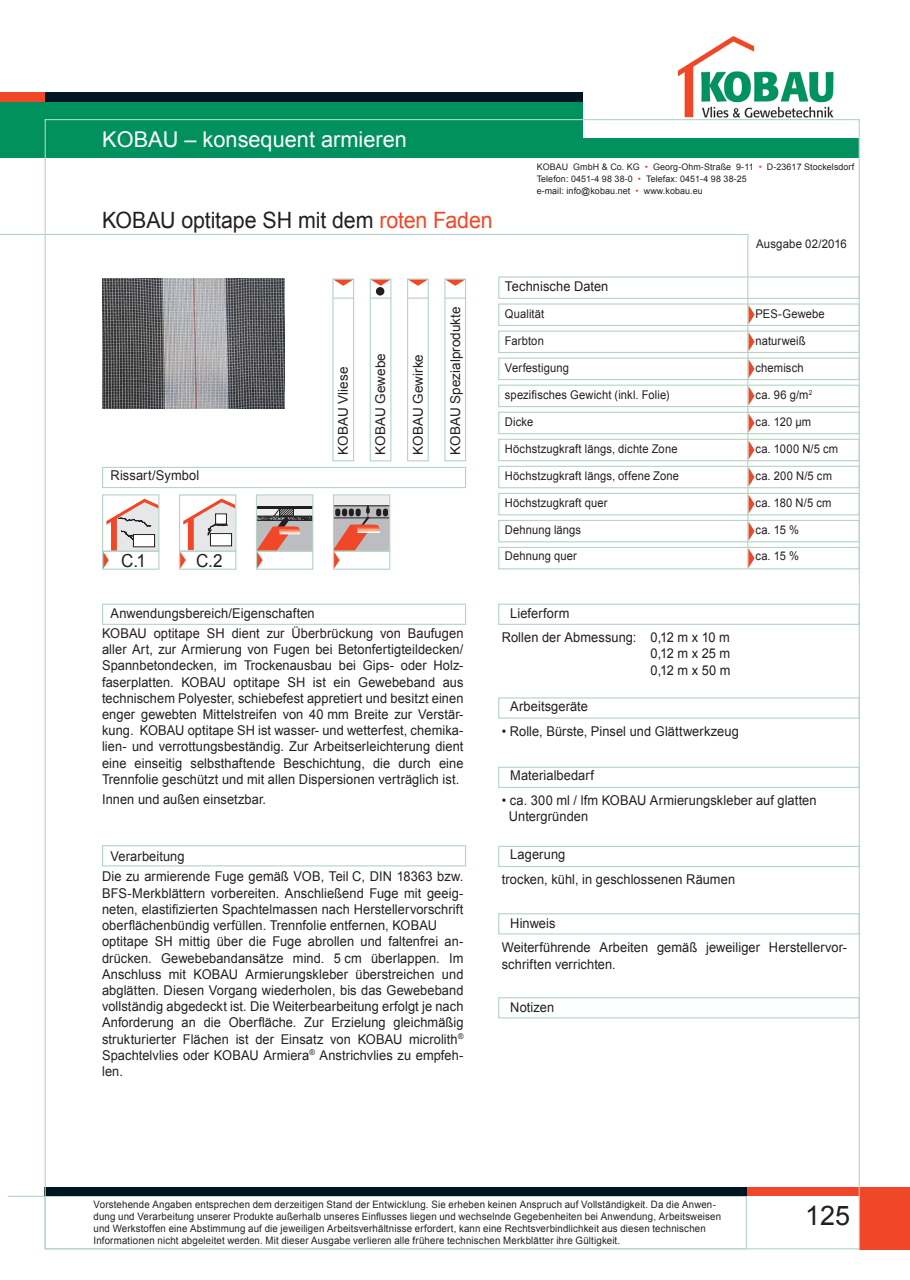
<style>
.page{position:relative;width:910px;height:1280px;background:#fff}
.page>*{position:absolute;margin:0;border:0;box-sizing:border-box;transform-origin:0 0}
.t1{font:27px "Arial";color:#231f20}
.t2{font:22.5px "Arial";letter-spacing:-.01em;color:#231f20;scale:.95 1}
.t3{font:21.75px "Arial";color:#fff}
.t4{font:18px "Arial";color:#231f20;scale:.95 1}
.t5{font:13.5px/16.2px "Arial";letter-spacing:.005em;color:#231f20;scale:.95 1}
.t6{font:13.5px "Arial";letter-spacing:.005em;color:#231f20}
.t7{font:12px "Arial";letter-spacing:.01em;color:#231f20;scale:.93 1}
.t8{font:12px "Arial";letter-spacing:.01em;color:#231f20;scale:.95 1}
.t9{font:10.2px/12.3px "Arial";letter-spacing:.015em;color:#231f20;scale:.95 1}
.t10{font:9px/12.1px "Arial";letter-spacing:.01em;color:#231f20}
.s1{color:#ef4727}
</style>
<div class="page">
<div style="left:859px;top:1194px;width:51px;height:55px;background:#ef4727"></div>
<div style="left:0;top:92px;width:51px;height:10px;background:#ef4727"></div>
<div style="left:45px;top:92px;width:538px;height:10px;background:#001522"></div>
<div style="left:0;top:102px;width:583px;height:37px;background:#00915f"></div>
<div style="left:0;top:139px;width:859px;height:19px;background:#00915f"></div>
<div style="left:44px;top:1196px;width:703px;height:53px;border:1px solid #b5d4c4"></div>
<hr style="left:8px;top:1196px;width:49px;height:1px;background:#b5d4c4">
<div style="left:45px;top:1187px;width:702px;height:9px;background:#001522"></div>
<div style="left:747px;top:1187px;width:163px;height:9px;background:#ef4727"></div>
<div style="left:498px;top:276px;width:362px;height:23px;background:#fff;border:1px solid #b5d4c4"></div>
<div style="left:498px;top:303px;width:362px;height:23px;border:1px solid #b5d4c4"></div>
<svg style="left:749px;top:306px;width:6px;height:18px"></svg>
<div style="left:498px;top:330px;width:362px;height:23px;border:1px solid #b5d4c4"></div>
<svg style="left:749px;top:333px;width:6px;height:18px"></svg>
<div style="left:498px;top:358px;width:362px;height:22px;border:1px solid #b5d4c4"></div>
<svg style="left:749px;top:359px;width:6px;height:20px"></svg>
<div style="left:498px;top:385px;width:362px;height:22px;border:1px solid #b5d4c4"></div>
<svg style="left:749px;top:386px;width:6px;height:20px"></svg>
<div style="left:498px;top:412px;width:362px;height:22px;border:1px solid #b5d4c4"></div>
<svg style="left:749px;top:413px;width:6px;height:20px"></svg>
<div style="left:498px;top:439px;width:362px;height:22px;border:1px solid #b5d4c4"></div>
<svg style="left:749px;top:440px;width:6px;height:20px"></svg>
<div style="left:498px;top:466px;width:362px;height:22px;border:1px solid #b5d4c4"></div>
<svg style="left:749px;top:467px;width:6px;height:20px"></svg>
<div style="left:498px;top:493px;width:362px;height:22px;border:1px solid #b5d4c4"></div>
<svg style="left:749px;top:494px;width:6px;height:20px"></svg>
<div style="left:498px;top:520px;width:362px;height:22px;border:1px solid #b5d4c4"></div>
<svg style="left:749px;top:521px;width:6px;height:20px"></svg>
<svg style="left:0;top:233px;width:749px;height:337px"></svg>
<div style="left:256px;top:495px;width:56px;height:23px;background:#eeeeef"></div>
<hr style="left:256px;top:506px;width:56px;height:3px;background:#231f20">
<div style="left:256px;top:494px;width:57px;height:58px;border:1px solid #b5d4c4"></div>
<div style="left:256px;top:551px;width:57px;height:19px;border:1px solid #b5d4c4"></div>
<svg style="left:256px;top:508px;width:56px;height:60px"></svg>
<div style="left:334px;top:495px;width:55px;height:15px;background:#eeeeef"></div>
<div style="left:333px;top:494px;width:57px;height:58px;border:1px solid #b5d4c4"></div>
<div style="left:333px;top:551px;width:57px;height:19px;border:1px solid #b5d4c4"></div>
<svg style="left:334px;top:506px;width:55px;height:62px"></svg>
<div style="left:103px;top:495px;width:55px;height:55px;background:#fff"></div>
<div style="left:102px;top:494px;width:57px;height:58px;border:1px solid #b5d4c4"></div>
<div style="left:102px;top:551px;width:57px;height:19px;border:1px solid #b5d4c4"></div>
<svg style="left:103px;top:499px;width:55px;height:69px"></svg>
<div style="left:179px;top:494px;width:57px;height:58px;border:1px solid #b5d4c4"></div>
<div style="left:179px;top:551px;width:57px;height:19px;border:1px solid #b5d4c4"></div>
<svg style="left:180px;top:495px;width:55px;height:73px"></svg>
<div style="left:498px;top:547px;width:362px;height:22px;border:1px solid #b5d4c4"></div>
<img style="left:679px;top:37px;width:155px;height:81px">
<svg style="left:492px;top:548px;width:367px;height:56px"></svg>
<div style="left:376px;top:287px;width:8px;height:9px;background:#231f20;border-radius:50%"></div>
<div style="left:102px;top:604px;width:364px;height:21px;border:1px solid #b5d4c4"></div>
<div style="left:498px;top:604px;width:362px;height:21px;border:1px solid #b5d4c4"></div>
<div style="left:102px;top:845px;width:364px;height:21px;border:1px solid #b5d4c4"></div>
<div style="left:498px;top:697px;width:362px;height:22px;border:1px solid #b5d4c4"></div>
<div style="left:498px;top:846px;width:362px;height:21px;border:1px solid #b5d4c4"></div>
<div style="left:498px;top:997px;width:362px;height:21px;border:1px solid #b5d4c4"></div>
<div style="left:498px;top:913px;width:362px;height:21px;border:1px solid #b5d4c4"></div>
<div style="left:498px;top:767px;width:362px;height:21px;border:1px solid #b5d4c4"></div>
<h3 class="t3" style="left:102px;top:125px;width:306px">KOBAU – konsequent armieren</h3>
<h2 class="t2" style="left:102px;top:205px;width:31px">Kobau</h2>
<h2 class="t2" style="left:181px;top:205px;width:329px">optitape SH mit dem <span class="s1">roten Faden</span></h2>
<p class="t5" style="left:111px;top:468px;width:95px">Rissart/Symbol</p>
<h3 class="t4" style="left:121px;top:548px;width:27px">C.1</h3>
<h3 class="t4" style="left:196px;top:548px;width:29px">C.2</h3>
<p class="t6" style="left:334px;top:455px;width:89px;rotate:-90deg">KOBAU Vliese</p>
<p class="t6" style="left:372px;top:455px;width:103px;rotate:-90deg">KOBAU Gewebe</p>
<p class="t6" style="left:409px;top:455px;width:102px;rotate:-90deg">KOBAU Gewirke</p>
<p class="t6" style="left:447px;top:455px;width:149px;rotate:-90deg">KOBAU Spezialprodukte</p>
<p class="t10" style="left:537px;top:161px;width:319px">Kobau GmbH &amp; Co. KG <span class="s1">•</span> Georg-Ohm-Straße 9-11 <span class="s1">•</span> D-23617 Stockelsdorf<br>Telefon: 0451-4 98 38-0 <span class="s1">•</span> Telefax: 0451-4 98 38-25<br>e-mail: info@kobau.net <span class="s1">•</span> www.kobau.eu</p>
<p class="t8" style="left:756px;top:236px;width:97px">Ausgabe 02/2016</p>
<p class="t5" style="left:505px;top:278px;width:110px">Technische Daten</p>
<p class="t7" style="left:505px;top:306px;width:44px">Qualität</p>
<p class="t7" style="left:755px;top:306px;width:76px">PES-Gewebe</p>
<p class="t7" style="left:505px;top:333px;width:43px">Farbton</p>
<p class="t7" style="left:755px;top:333px;width:55px">naturweiß</p>
<p class="t7" style="left:505px;top:360px;width:70px">Verfestigung</p>
<p class="t7" style="left:755px;top:360px;width:53px">chemisch</p>
<p class="t7" style="left:505px;top:387px;width:178px">spezifisches Gewicht (inkl. Folie)</p>
<p class="t7" style="left:755px;top:387px;width:63px">ca. 96 g/m<sup>2</sup></p>
<p class="t7" style="left:505px;top:414px;width:32px">Dicke</p>
<p class="t7" style="left:755px;top:414px;width:61px">ca. 120 µm</p>
<p class="t7" style="left:505px;top:441px;width:187px">Höchstzugkraft längs, dichte Zone</p>
<p class="t7" style="left:755px;top:441px;width:91px">ca. 1000 N/5 cm</p>
<p class="t7" style="left:505px;top:468px;width:189px">Höchstzugkraft längs, offene Zone</p>
<p class="t7" style="left:755px;top:468px;width:84px">ca. 200 N/5 cm</p>
<p class="t7" style="left:505px;top:494px;width:112px">Höchstzugkraft quer</p>
<p class="t7" style="left:755px;top:494px;width:83px">ca. 180 N/5 cm</p>
<p class="t7" style="left:505px;top:521px;width:83px">Dehnung längs</p>
<p class="t7" style="left:755px;top:521px;width:48px">ca. 15 %</p>
<p class="t7" style="left:505px;top:548px;width:79px">Dehnung quer</p>
<p class="t7" style="left:755px;top:548px;width:48px">ca. 15 %</p>
<p class="t5" style="left:102px;top:603px;width:382px;line-height:20.4px;text-indent:9px">Anwendungsbereich/Eigenschaften<br>KOBAU optitape SH dient zur Überbrückung von Baufugen</p>
<p class="t5" style="left:102px;top:641px;width:382px;text-align:justify">aller Art, zur Armierung von Fugen bei Betonfertigteildecken/ Spannbetondecken, im Trockenausbau bei Gips- oder Holz&shy;faserplatten. KOBAU optitape SH ist ein Gewebeband aus technischem Polyester, schiebefest appretiert und besitzt einen enger gewebten Mittelstreifen von 40 mm Breite zur Verstär&shy;kung. KOBAU optitape SH ist wasser- und wetterfest, chemika&shy;lien- und verrottungsbeständig. Zur Arbeitserleichterung dient eine einseitig selbsthaftende Beschichtung, die durch eine Trennfolie geschützt und mit allen Dispersionen verträglich ist.</p>
<p class="t5" style="left:102px;top:792px;width:174px">Innen und außen einsetzbar.</p>
<p class="t5" style="left:102px;top:846px;width:382px;line-height:20.4px;text-indent:9px">Verarbeitung<br>Die zu armierende Fuge gemäß VOB, Teil C, DIN 18363 bzw.</p>
<p class="t5" style="left:102px;top:885px;width:382px">BFS-Merkblättern vorbereiten. Anschließend Fuge mit geeig&shy;neten, elastifizierten Spachtelmassen nach Herstellervorschrift oberflächenbündig verfüllen. Trennfolie entfernen, KOBAU optitape SH mittig über die Fuge abrollen und faltenfrei an&shy;drücken. Gewebebandansätze mind. 5 cm überlappen. Im Anschluss mit Kobau</p>
<p class="t5" style="left:102px;top:966px;width:382px;text-align:justify;text-indent:144px">Armierungskleber überstreichen und abglätten. Diesen Vorgang wiederholen, bis das Gewebeband vollständig abgedeckt ist. Die Weiterbearbeitung erfolgt je nach Anforderung an die Oberfläche. Zur Erzielung gleichmäßig strukturierter Flächen ist der Einsatz von KOBAU microlith<sup>® </sup>Spachtelvlies oder KOBAU Armiera<sup>®</sup> Anstrichvlies zu empfeh&shy;len.</p>
<p class="t5" style="left:502px;top:601px;width:242px;line-height:24.8px;text-indent:9px">Lieferform<br>Rollen der Abmessung: 0,12 m x 10 m</p>
<p class="t5" style="left:651px;top:646px;width:86px">0,12 m x 25 m<br>0,12 m x 50 m</p>
<p class="t5" style="left:510px;top:698px;width:83px">Arbeitsgeräte</p>
<p class="t5" style="left:502px;top:723px;width:251px">• Rolle, Bürste, Pinsel und Glättwerkzeug</p>
<p class="t5" style="left:510px;top:768px;width:90px">Materialbedarf</p>
<p class="t5" style="left:502px;top:792px;width:124px">• ca. 300 ml / lfm Kobau</p>
<p class="t5" style="left:650px;top:792px;width:177px">Armierungskleber auf glatten</p>
<p class="t5" style="left:509px;top:809px;width:85px">Untergründen</p>
<p class="t5" style="left:502px;top:842px;width:247px;line-height:24.8px;text-indent:9px">Lagerung<br>trocken, kühl, in geschlossenen Räumen</p>
<p class="t5" style="left:502px;top:911px;width:365px;line-height:24.8px;text-indent:9px">Hinweis<br>Weiterführende Arbeiten gemäß jeweiliger Herstellervor-</p>
<p class="t5" style="left:502px;top:956px;width:122px">schriften verrichten.</p>
<p class="t5" style="left:510px;top:999px;width:48px">Notizen</p>
<p class="t9" style="left:94px;top:1198px;width:662px">Vorstehende Angaben entsprechen dem derzeitigen Stand der Entwicklung. Sie erheben keinen Anspruch auf Vollständigkeit. Da die Anwen&shy;dung und Verarbeitung unserer Produkte außerhalb unseres Einflusses liegen und wechselnde Gegebenheiten bei Anwendung, Arbeitsweisen und Werkstoffen eine Abstimmung auf die jeweiligen Arbeitsverhältnisse erfordert, kann eine Rechtsverbindlichkeit aus diesen technischen Informationen nicht abgeleitet werden. Mit dieser Ausgabe verlieren alle frühere technischen Merkblätter ihre Gültigkeit.</p>
<h1 class="t1" style="left:805px;top:1197px;width:47px">125</h1>
</div>
